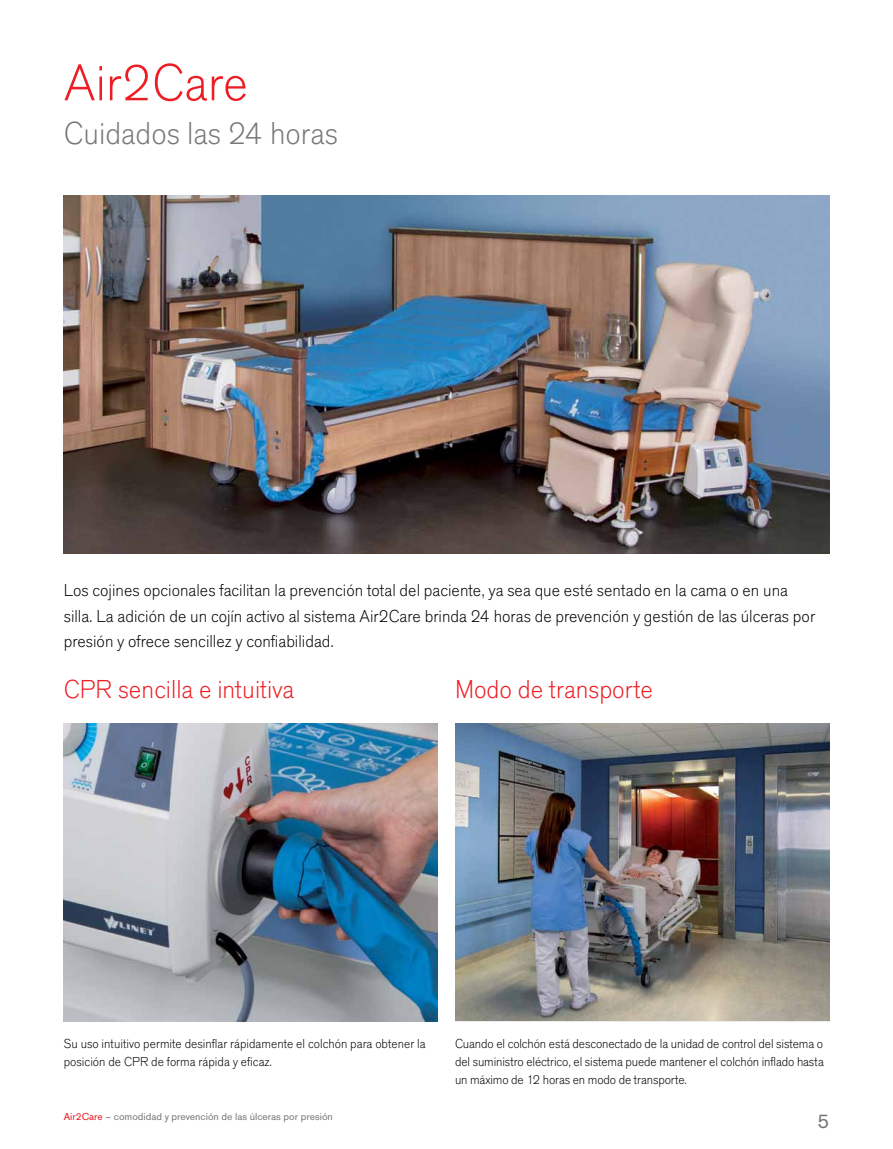
<style>
.page{position:relative;width:893px;height:1149px;background:#fff}
.page>*{position:absolute;margin:0;border:0;box-sizing:border-box;transform-origin:0 0}
.t1{font:300 54px "Accius TOT";color:#ed1d24}
.t2{font:300 33px "Accius TOT";color:#77787b}
.t3{font:300 27px "Accius TOT";color:#ed1d24}
.t4{font:21px "Accius TOT";color:#77787b}
.t5{font:300 18px/25.5px "Accius TOT";color:#000}
.t6{font:300 13.5px/18px "Accius TOT";color:#000;text-align:justify}
.t7{font:10.5px "Accius TOT";color:#77787b}
.s1{color:#ed1d24}
</style>
<div class="page">
<img style="left:64px;top:195px;width:765px;height:358px">
<img style="left:64px;top:723px;width:374px;height:298px">
<img style="left:455px;top:723px;width:374px;height:297px">
<h1 class="t1" style="left:64px;top:53px;width:186px">Air2Care</h1>
<h2 class="t2" style="left:64px;top:114px;width:276px">Cuidados las 24 horas</h2>
<p class="t5" style="left:64px;top:577px;width:753px">Los cojines opcionales facilitan la prevención total del paciente, ya sea que esté sentado en la cama o en una silla. La adición de un cojín activo al sistema Air2Care brinda 24 horas de prevención y gestión de las úlceras por presión y ofrece sencillez y confiabilidad.</p>
<h3 class="t3" style="left:64px;top:674px;width:232px">CPR sencilla e intuitiva</h3>
<h3 class="t3" style="left:455px;top:674px;width:200px">Modo de transporte</h3>
<p class="t6" style="left:64px;top:1034px;width:363px">Su uso intuitivo permite desinflar rápidamente el colchón para obtener la posición de CPR de forma rápida y eficaz.</p>
<p class="t7" style="left:64px;top:1110px;width:271px"><span class="s1">Air2Care</span> – comodidad y prevención de las úlceras por presión</p>
<p class="t6" style="left:455px;top:1034px;width:370px">Cuando el colchón está desconectado de la unidad de control del sistema o del suministro eléctrico, el sistema puede mantener el colchón inflado hasta un máximo de 12 horas en modo de transporte.</p>
<h3 class="t4" style="left:817px;top:1108px;width:13px">5</h3>
</div>
